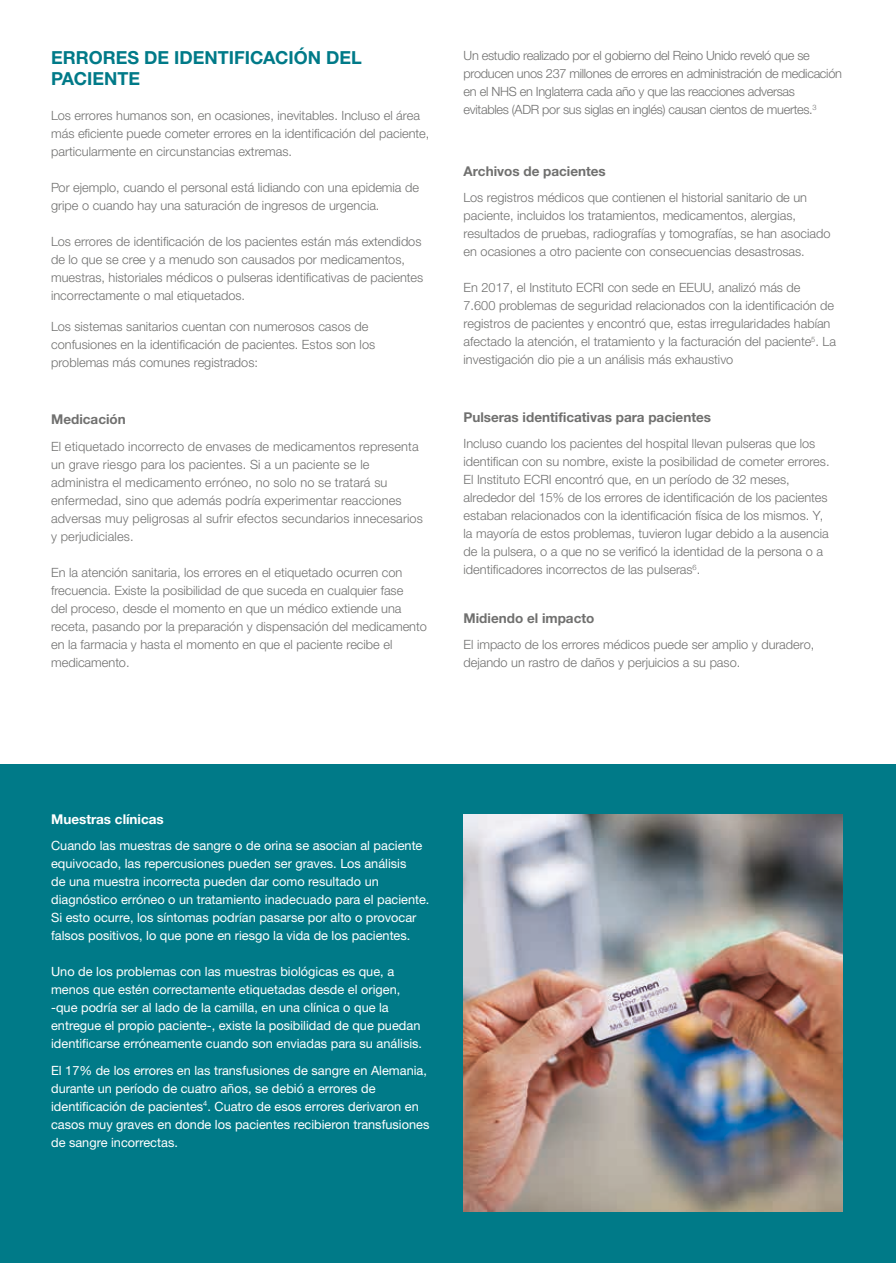
<style>
.page{position:relative;width:896px;height:1263px;background:#fff}
.page>*{position:absolute;margin:0;border:0;box-sizing:border-box;transform-origin:0 0}
.t1{font:700 18px/21px "Helvetica Neue LTW1 G";color:#007a88}
.t2{font:700 13.5px "Helvetica Neue LTW1 G";color:#70706f}
.t3{font:700 13.5px "Helvetica Neue LTW1 G";color:#fff}
.t4{font:300 12.75px/18px "Helvetica Neue LTW1 G";color:#70706f}
.t5{font:12.75px/18px "Helvetica Neue LTW1 G";color:#fff}
.t6{font:300 12.75px/18px "Helvetica Neue LTW1 G";letter-spacing:-.025em;color:#70706f}
</style>
<div class="page">
<div style="left:0;top:764px;width:896px;height:499px;background:#007a88"></div>
<img style="left:464px;top:814px;width:378px;height:398px">
<h1 class="t1" style="left:51px;top:47px;width:312px">ERRORES DE IDENTIFICACIÓN DEL<br>PACIENTE</h1>
<p class="t4" style="left:51px;top:106px;width:380px">Los errores humanos son, en ocasiones, inevitables. Incluso el área más eficiente puede cometer errores en la identificación del paciente, particularmente en circunstancias extremas.</p>
<p class="t4" style="left:51px;top:178px;width:369px">Por ejemplo, cuando el personal está lidiando con una epidemia de gripe o cuando hay una saturación de ingresos de urgencia.</p>
<p class="t4" style="left:51px;top:232px;width:374px">Los errores de identificación de los pacientes están más extendidos de lo que se cree y a menudo son causados por medicamentos, muestras, historiales médicos o pulseras identificativas de pacientes incorrectamente o mal etiquetados.</p>
<p class="t4" style="left:51px;top:317px;width:326px">Los sistemas sanitarios cuentan con numerosos casos de confusiones en la identificación de pacientes. Estos son los problemas más comunes registrados:</p>
<p class="t2" style="left:51px;top:411px;width:76px">Medicación</p>
<p class="t4" style="left:51px;top:437px;width:373px">El etiquetado incorrecto de envases de medicamentos representa un grave riesgo para los pacientes. Si a un paciente se le administra el medicamento erróneo, no solo no se tratará su enfermedad, sino que además podría experimentar reacciones adversas muy peligrosas al sufrir efectos secundarios innecesarios y perjudiciales.</p>
<p class="t4" style="left:51px;top:563px;width:377px">En la atención sanitaria, los errores en el etiquetado ocurren con frecuencia. Existe la posibilidad de que suceda en cualquier fase<br>del proceso, desde el momento en que un médico extiende una receta, pasando por la preparación y dispensación del medicamento en la farmacia y hasta el momento en que el paciente recibe el medicamento.</p>
<p class="t6" style="left:464px;top:47px;width:380px">Un estudio realizado por el gobierno del Reino Unido reveló que se producen unos 237 millones de errores en administración de medicación en el NHS en Inglaterra cada año y que las reacciones adversas evitables (ADR por sus siglas en inglés) causan cientos de muertes.<sup>3</sup></p>
<p class="t2" style="left:464px;top:163px;width:144px">Archivos de pacientes</p>
<p class="t4" style="left:464px;top:189px;width:368px">Los registros médicos que contienen el historial sanitario de un paciente, incluidos los tratamientos, medicamentos, alergias, resultados de pruebas, radiografías y tomografías, se han asociado en ocasiones a otro paciente con consecuencias desastrosas.</p>
<p class="t4" style="left:464px;top:279px;width:374px">En 2017, el Instituto ECRI con sede en EEUU, analizó más de<br>7.600 problemas de seguridad relacionados con la identificación de registros de pacientes y encontró que, estas irregularidades habían afectado la atención, el tratamiento y la facturación del paciente<sup>5</sup>. La investigación dio pie a un análisis más exhaustivo</p>
<p class="t2" style="left:464px;top:408px;width:249px">Pulseras identificativas para pacientes</p>
<p class="t4" style="left:464px;top:434px;width:368px">Incluso cuando los pacientes del hospital llevan pulseras que los identifican con su nombre, existe la posibilidad de cometer errores.<br>El Instituto ECRI encontró que, en un período de 32 meses, alrededor del 15% de los errores de identificación de los pacientes estaban relacionados con la identificación física de los mismos. Y, la mayoría de estos problemas, tuvieron lugar debido a la ausencia de la pulsera, o a que no se verificó la identidad de la persona o a identificadores incorrectos de las pulseras<sup>6</sup>.</p>
<p class="t2" style="left:464px;top:610px;width:132px">Midiendo el impacto</p>
<p class="t4" style="left:464px;top:636px;width:352px">El impacto de los errores médicos puede ser amplio y duradero, dejando un rastro de daños y perjuicios a su paso.</p>
<p class="t3" style="left:51px;top:810px;width:114px">Muestras clínicas</p>
<p class="t5" style="left:51px;top:837px;width:380px">Cuando las muestras de sangre o de orina se asocian al paciente equivocado, las repercusiones pueden ser graves. Los análisis<br>de una muestra incorrecta pueden dar como resultado un diagnóstico erróneo o un tratamiento inadecuado para el paciente.<br>Si esto ocurre, los síntomas podrían pasarse por alto o provocar falsos positivos, lo que pone en riesgo la vida de los pacientes.</p>
<p class="t5" style="left:51px;top:963px;width:373px">Uno de los problemas con las muestras biológicas es que, a menos que estén correctamente etiquetadas desde el origen, -que podría ser al lado de la camilla, en una clínica o que la entregue el propio paciente-, existe la posibilidad de que puedan identificarse erróneamente cuando son enviadas para su análisis.</p>
<p class="t5" style="left:51px;top:1061px;width:380px">El 17% de los errores en las transfusiones de sangre en Alemania, durante un período de cuatro años, se debió a errores de identificación de pacientes<sup>4</sup>. Cuatro de esos errores derivaron en casos muy graves en donde los pacientes recibieron transfusiones de sangre incorrectas.</p>
</div>
